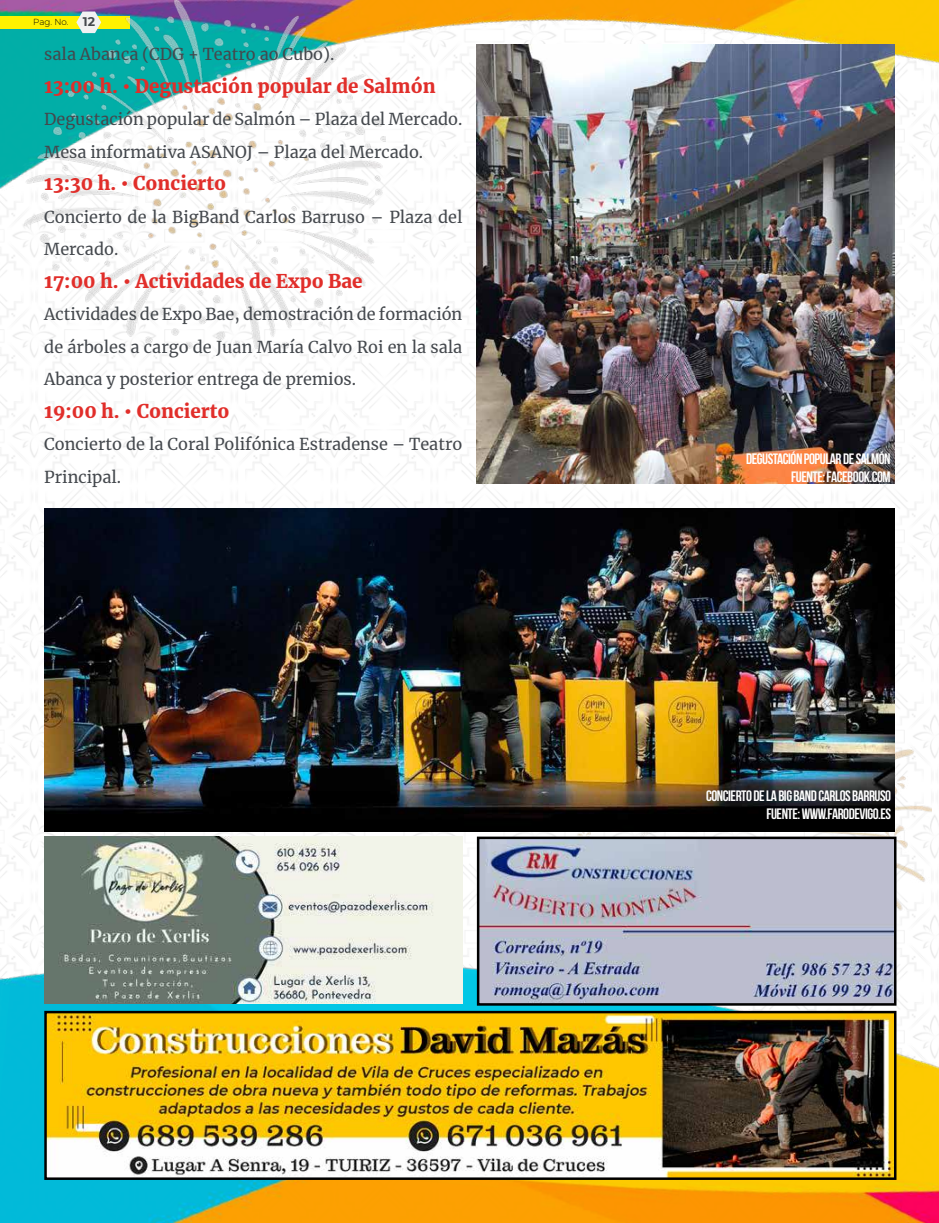
<style>
.page{position:relative;width:939px;height:1223px;background:#fff}
.page>*{position:absolute;margin:0;border:0;box-sizing:border-box;transform-origin:0 0}
.t1{font:900 18.75px "Merriweather";color:#e12e2a}
.t2{font:16.25px/32.5px "Merriweather";color:#44484d}
.t3{font:700 15px/17.5px "Bebas Neue";letter-spacing:-.03em;color:#fff;text-align:right}
.t4{font:300 8.75px "Montserrat";color:#000}
.s1{font-weight:700;font-size:12.5px;color:#44484d}
</style>
<div class="page">
<img style="left:0;top:221px;width:938px;height:490px">
<img style="left:0;top:0;width:939px;height:221px">
<div style="left:0;top:16px;width:130px;height:12px;background:#fff200"></div>
<img style="left:0;top:711px;width:939px;height:511px">
<img style="left:25px;top:0;width:361px;height:348px">
<img style="left:563px;top:667px;width:369px;height:328px">
<img style="left:477px;top:44px;width:418px;height:440px">
<img style="left:44px;top:508px;width:851px;height:323px">
<img style="left:44px;top:836px;width:419px;height:167px">
<img style="left:480px;top:839px;width:413px;height:163px">
<div style="left:477px;top:836px;width:419px;height:169px;border:2px solid #000"></div>
<img style="left:47px;top:1013px;width:846px;height:163px">
<div style="left:44px;top:1010px;width:852px;height:169px;border:2px solid #000"></div>
<p class="t4" style="left:33px;top:16px;width:63px">Pag. No. <span class="s1">12</span></p>
<p class="t2" style="left:44px;top:38px;width:292px">sala Abanca (CDG + Teatro ao Cubo).</p>
<p class="t1" style="left:44px;top:73px;width:393px">13:00 h. • Degustación popular de Salmón</p>
<p class="t2" style="left:44px;top:103px;width:420px">Degustación popular de Salmón – Plaza del Mercado.<br>Mesa informativa ASANOJ – Plaza del Mercado.</p>
<p class="t1" style="left:44px;top:170px;width:183px">13:30 h. • Concierto</p>
<p class="t2" style="left:44px;top:200px;width:420px">Concierto de la BigBand Carlos Barruso – Plaza del<br>Mercado.</p>
<p class="t1" style="left:44px;top:268px;width:320px">17:00 h. • Actividades de Expo Bae</p>
<p class="t2" style="left:44px;top:298px;width:420px;text-align:justify">Actividades de Expo Bae, demostración de formación de árboles a cargo de Juan María Calvo Roi en la sala Abanca y posterior entrega de premios.</p>
<p class="t1" style="left:44px;top:398px;width:187px">19:00 h. • Concierto</p>
<p class="t2" style="left:44px;top:428px;width:420px">Concierto de la Coral Polifónica Estradense – Teatro<br>Principal.</p>
<p class="t3" style="left:746px;top:450px;width:146px">DEGUSTACIÓN POPULAR DE SALMÓN<br>FUENTE: FACEBOOK.COM</p>
<p class="t3" style="left:706px;top:787px;width:187px">CONCIERTO DE LA BIG BAND CARLOS BARRUSO<br>FUENTE: WWW.FARODEVIGO.ES</p>
</div>
